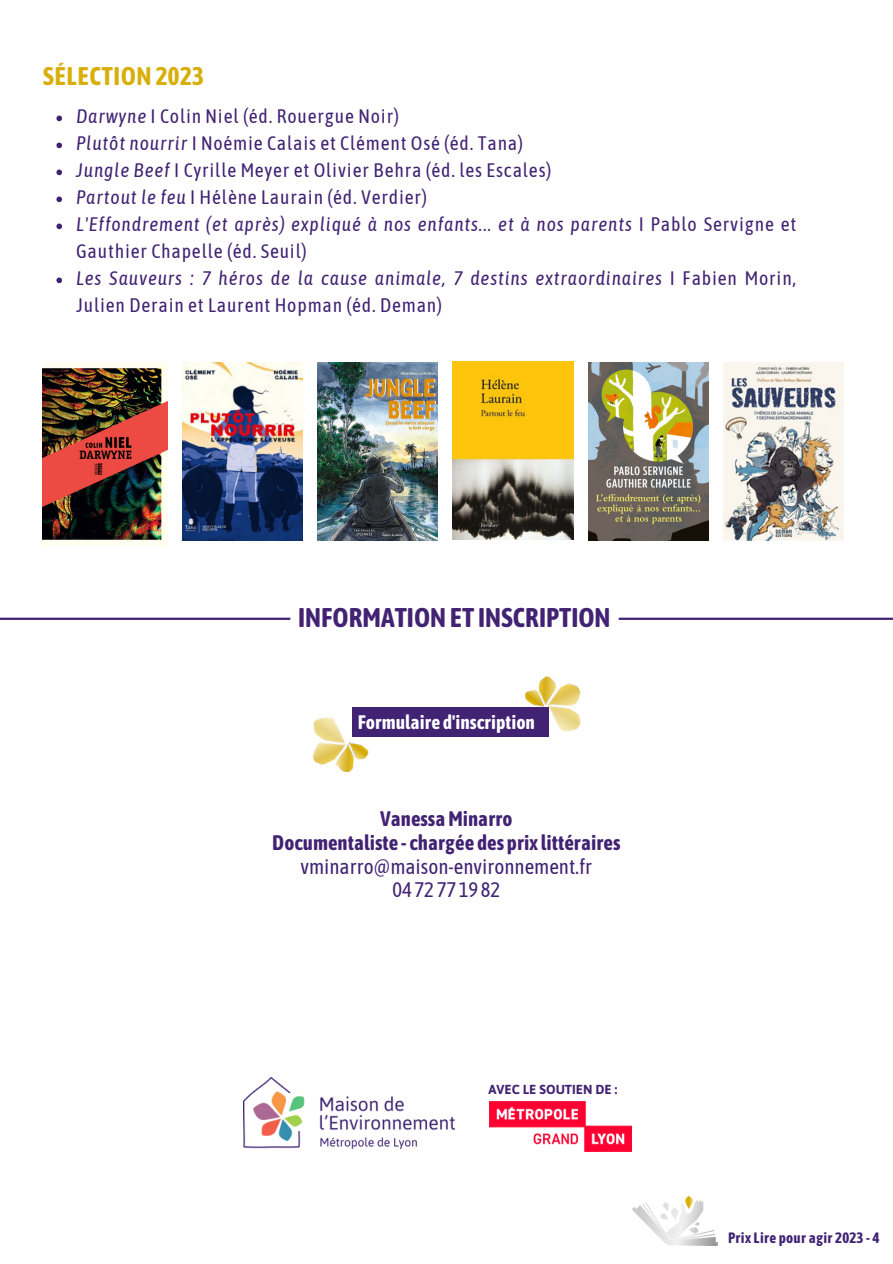
<style>
.page{position:relative;width:893px;height:1264px;background:#fff}
.page>*{position:absolute;margin:0;border:0;box-sizing:border-box;transform-origin:0 0}
.t1{font:700 27px "Asap Condensed";color:#412273}
.t2{font:700 25.5px "Asap Condensed";letter-spacing:.015em;color:#d8af0a}
.t3{font:700 21px/23.5px "Asap Condensed";color:#412273;text-align:center}
.t4{font:21px/23.5px "Asap Condensed";color:#412273;text-align:center}
.t5{font:19.5px/27px "Asap Condensed";letter-spacing:.045em;color:#412273}
.t6{font:700 19.5px "Asap Condensed";color:#fff}
.t7{font:700 15px "Asap Condensed";letter-spacing:.015em;color:#412273}
.t8{font:700 13.05px "Asap";color:#412273}
.s1{font-style:italic}
</style>
<div class="page">
<hr style="left:618px;top:617px;width:274px;height:3px;background:#412273">
<hr style="left:0;top:617px;width:290px;height:3px;background:#412273">
<img style="left:490px;top:1101px;width:141px;height:50px">
<img style="left:243px;top:1077px;width:211px;height:70px">
<img style="left:632px;top:1196px;width:85px;height:49px">
<div style="left:352px;top:707px;width:197px;height:30px;background:#412273"></div>
<img style="left:539px;top:676px;width:14px;height:10px">
<img style="left:543px;top:680px;width:38px;height:17px">
<img style="left:548px;top:697px;width:33px;height:35px">
<img style="left:524px;top:686px;width:24px;height:21px">
<img style="left:339px;top:762px;width:15px;height:10px">
<img style="left:312px;top:750px;width:37px;height:17px">
<img style="left:313px;top:717px;width:31px;height:33px">
<img style="left:344px;top:741px;width:25px;height:21px">
<img style="left:723px;top:362px;width:120px;height:178px">
<img style="left:588px;top:362px;width:120px;height:178px">
<img style="left:452px;top:361px;width:122px;height:179px">
<img style="left:317px;top:362px;width:120px;height:178px">
<img style="left:182px;top:362px;width:120px;height:178px">
<img style="left:43px;top:362px;width:124px;height:183px">
<svg style="left:56px;top:116px;width:6px;height:5px"></svg>
<svg style="left:56px;top:142px;width:6px;height:6px"></svg>
<svg style="left:56px;top:169px;width:6px;height:6px"></svg>
<svg style="left:56px;top:196px;width:6px;height:6px"></svg>
<svg style="left:56px;top:223px;width:6px;height:6px"></svg>
<svg style="left:56px;top:277px;width:6px;height:6px"></svg>
<h2 class="t2" style="left:43px;top:61px;width:162px">SÉLECTION 2023</h2>
<p class="t5" style="left:76px;top:103px;width:721px"><span class="s1">Darwyne</span> I Colin Niel (éd. Rouergue Noir)<br><span class="s1">Plutôt nourrir</span> I Noémie Calais et Clément Osé (éd. Tana)<br><span class="s1">Jungle Beef</span> I Cyrille Meyer et Olivier Behra (éd. les Escales)<br><span class="s1">Partout le feu</span> I Hélène Laurain (éd. Verdier)<br><span class="s1">L'Effondrement (et après) expliqué à nos enfants... et à nos parents</span> I Pablo Servigne et Gauthier Chapelle (éd. Seuil)<br><span class="s1">Les Sauveurs : 7 héros de la cause animale, 7 destins extraordinaires</span> I Fabien Morin, Julien Derain et Laurent Hopman (éd. Deman)</p>
<h1 class="t1" style="left:298px;top:602px;width:314px">INFORMATIONET INSCRIPTION</h1>
<p class="t6" style="left:357px;top:711px;width:179px">Formulaire d'inscription</p>
<p class="t3" style="left:272px;top:807px;width:349px">VanessaMinarro<br>Documentaliste - chargée des prix littéraires</p>
<p class="t4" style="left:300px;top:854px;width:293px">vminarro@maison-environnement.fr<br>04 72 77 19 82</p>
<p class="t8" style="left:488px;top:1082px;width:130px">AVEC LE SOUTIEN DE :</p>
<p class="t7" style="left:728px;top:1228px;width:153px">Prix Lire pour agir 2023 - 4</p>
</div>
